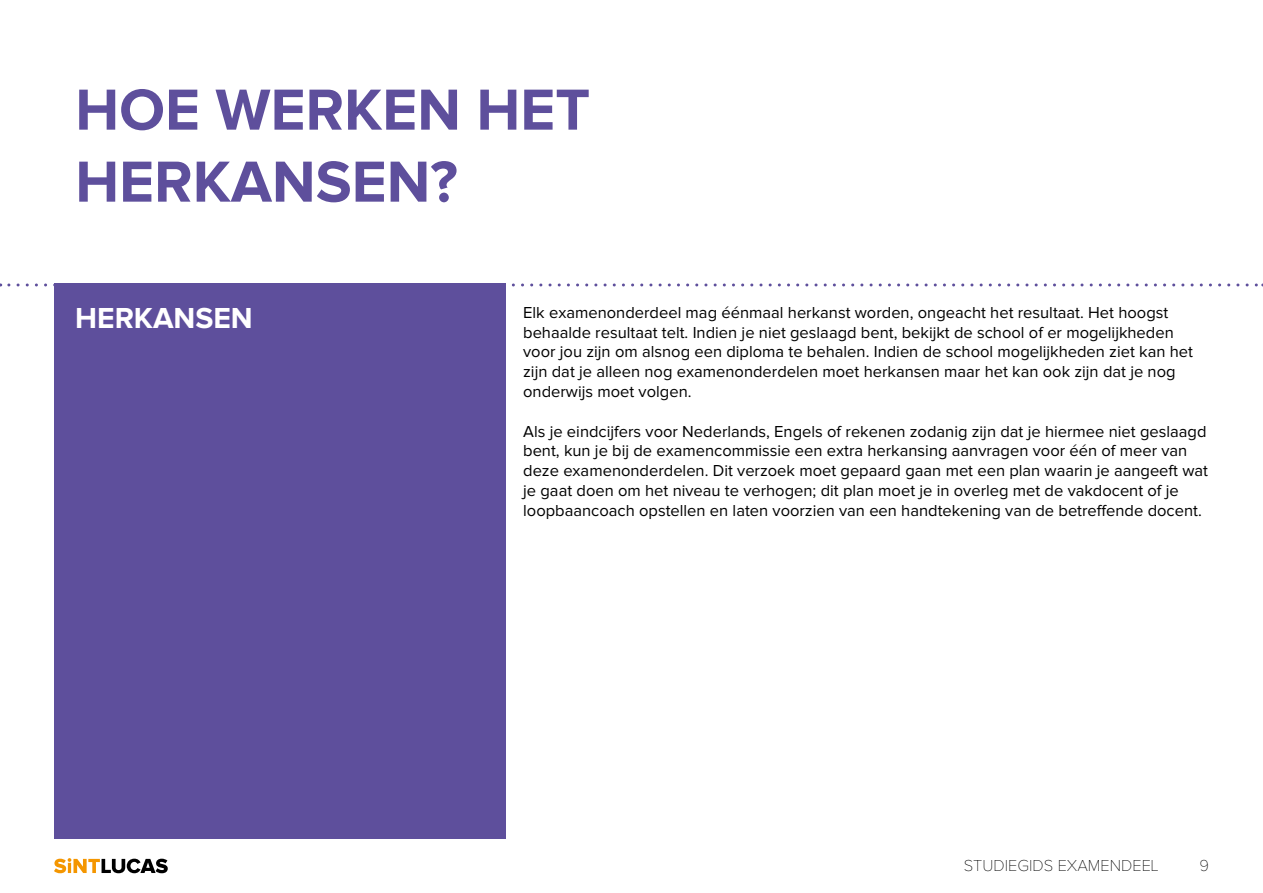
<style>
.page{position:relative;width:1263px;height:893px;background:#fff}
.page>*{position:absolute;margin:0;border:0;box-sizing:border-box;transform-origin:0 0}
.t1{font:700 60px/72px "Proxima Nova";color:#5e4f9c}
.t2{font:700 30px "Proxima Nova";color:#fff}
.t3{font:16.5px/19.8px "Proxima Nova";color:#000}
.t4{font:100 16.5px "Proxima Nova";color:#000}
</style>
<div class="page">
<svg style="left:54px;top:858px;width:114px;height:15px"></svg>
<div style="left:54px;top:283px;width:451px;height:556px;background:#5e4f9c"></div>
<svg style="left:9px;top:283px;width:1254px;height:3px"></svg>
<h1 class="t1" style="left:75px;top:76px;width:516px">HOE WERKEN HET<br>HERKANSEN?</h1>
<h2 class="t2" style="left:75px;top:305px;width:179px">HERKANSEN</h2>
<p class="t3" style="left:523px;top:303px;width:671px">Elk examenonderdeel mag éénmaal herkanst worden, ongeacht het resultaat. Het hoogst behaalde resultaat telt. Indien je niet geslaagd bent, bekijkt de school of er mogelijkheden voor jou zijn om alsnog een diploma te behalen. Indien de school mogelijkheden ziet kan het zijn dat je alleen nog examenonderdelen moet herkansen maar het kan ook zijn dat je nog onderwijs moet volgen.</p>
<p class="t3" style="left:523px;top:422px;width:686px">Als je eindcijfers voor Nederlands, Engels of rekenen zodanig zijn dat je hiermee niet geslaagd bent, kun je bij de examencommissie een extra herkansing aanvragen voor één of meer van deze examenonderdelen. Dit verzoek moet gepaard gaan met een plan waarin je aangeeft wat je gaat doen om het niveau te verhogen; dit plan moet je in overleg met de vakdocent of je loopbaancoach opstellen en laten voorzien van een handtekening van de betreffende docent.</p>
<p class="t4" style="left:964px;top:858px;width:196px">STUDIEGIDS EXAMENDEEL</p>
<p class="t4" style="left:1199px;top:858px;width:11px">9</p>
</div>
